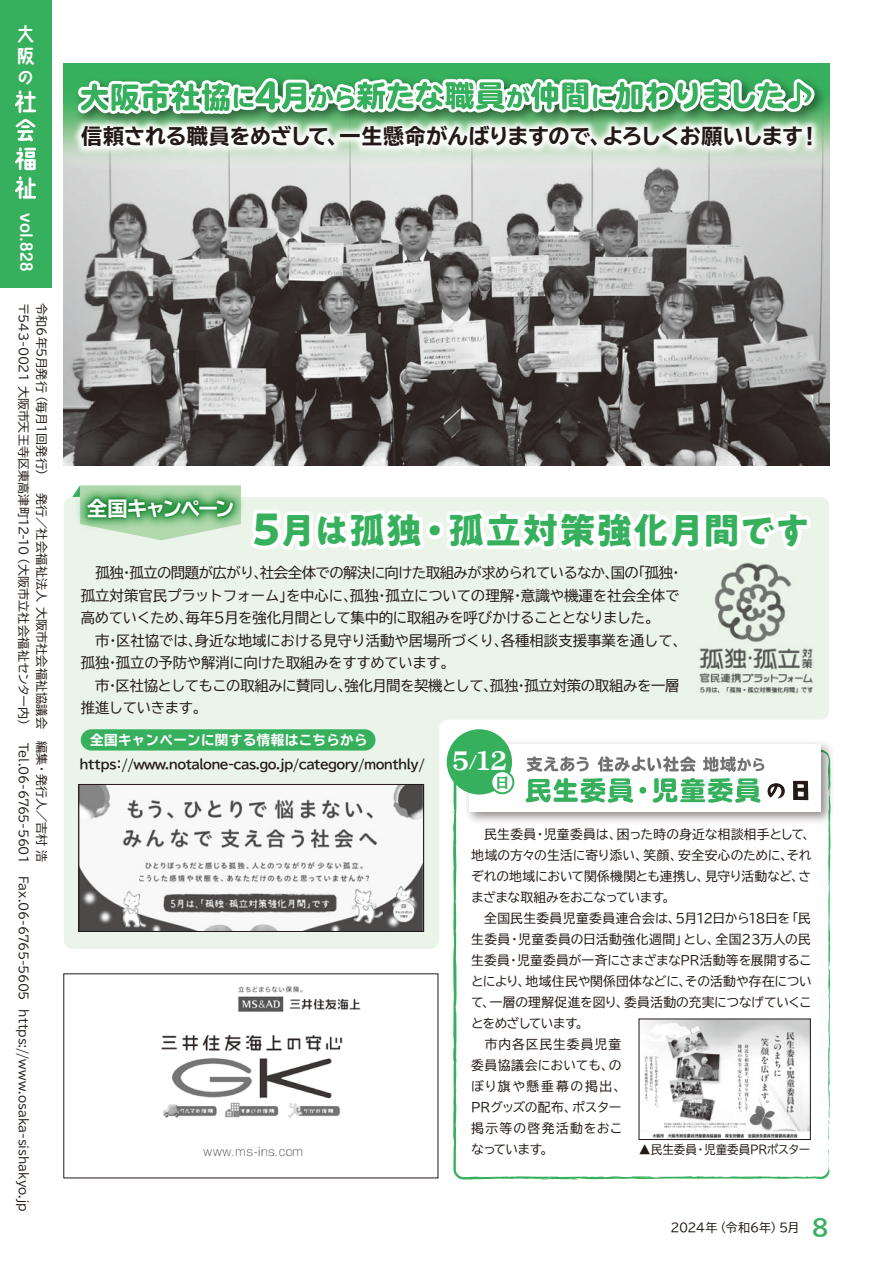
<style>
.page{position:relative;width:893px;height:1263px;background:#fff}
.page>*{position:absolute;margin:0;border:0;box-sizing:border-box;transform-origin:0 0}
.t1{font:700 43.2px "PA1 Gothic Std";color:#37b05d}
.t2{font:700 36px "PA1 Gothic Std";letter-spacing:.005em;color:#37b05d}
.t3{font:800 24.45px "TBUD Min Std";color:#fff}
.t4{font:700 22.5px "TBUD Go Std";color:#37b05d}
.t5{font:700 expanded 21px "TBUD Go Std";letter-spacing:-.02em;color:#231916}
.t6{font:700 expanded 21px "TBUD Go Std";letter-spacing:-.06em;color:#231916}
.t7{font:700 expanded 20.1px "TBUD Go Std";letter-spacing:-.105em;color:#fff}
.t8{font:19.5px/21.5px "TA kokoro no 2";color:#fff;text-align:justify}
.t9{font:700 15px "Shin M Go Pro De";letter-spacing:.005em;color:#fff}
.t10{font:14.4px/22.5px "TBUD Go Std";letter-spacing:-.02em;color:#231916}
.t11{font:14.4px "TBUD Go Std";letter-spacing:-.04em;color:#231916}
.t12{font:14.4px "TBUD Go Std";color:#231916}
.t13{font:800 14.4px "TBUD Min Std";color:#37b05d}
.t14{font:700 expanded 13.5px "TBUD Go Std";letter-spacing:.03em;color:#fff}
.t15{font:12.75px/21px "TBUD Go Std";color:#231916}
.t16{font:700 12.75px "TBUD Go Std";letter-spacing:-.055em;color:#231916}
.t17{font:12.75px "TBUD Go Std";letter-spacing:-.05em;color:#231916}
.t18{font:12.75px "TBUD Go Std";letter-spacing:.03em;color:#231916}
.t19{font:12.75px "TBUD Go Std";letter-spacing:.04em;color:#231916}
.t20{font:12.75px "TBUD Go Std";letter-spacing:.08em;color:#231916}
.t21{font:12.75px "TBUD Go Std";letter-spacing:.02em;color:#231916}
.t22{font:12.75px "TBUD Go Std";letter-spacing:.125em;color:#231916}
.t23{font:12.75px "TBUD Go Std";letter-spacing:.105em;color:#231916}
.t24{font:12.75px "TBUD Go Std";letter-spacing:-.035em;color:#231916}
.t25{font:12.75px "TBUD Go Std";letter-spacing:-.065em;color:#231916}
.t26{font:12.75px "TBUD Go Std";letter-spacing:-.025em;color:#231916}
.t27{font:12.75px "TBUD Go Std";letter-spacing:-.06em;color:#231916}
.t28{font:12px "TBUD Go Std";color:#231916}
.t29{font:12px "TBUD Go Std";letter-spacing:-.025em;color:#231916}
.t30{font:12px "TBUD Go Std";letter-spacing:.03em;color:#231916}
.t31{font:12px "TBUD Go Std";letter-spacing:-.025em;color:#231916;scale:.96 1}
.t32{font:12px "TBUD Go Std";color:#231916;scale:.96 1}
</style>
<div class="page">
<div style="left:0;top:0;width:51px;height:287px;background:#37b05d"></div>
<svg style="left:453px;top:829px;width:378px;height:350px"></svg>
<svg style="left:828px;top:990px;width:3px;height:8px"></svg>
<svg style="left:828px;top:1142px;width:2px;height:28px"></svg>
<svg style="left:828px;top:1104px;width:2px;height:10px"></svg>
<svg style="left:828px;top:1036px;width:3px;height:13px"></svg>
<svg style="left:64px;top:497px;width:765px;height:452px;fill:#eaf4e9"></svg>
<img style="left:641px;top:1021px;width:168px;height:117px">
<div style="left:639px;top:1019px;width:172px;height:121px;border:1px solid #231916"></div>
<img style="left:64px;top:213px;width:765px;height:252px">
<img style="left:698px;top:662px;width:116px;height:33px">
<img style="left:81px;top:786px;width:341px;height:144px">
<div style="left:79px;top:784px;width:345px;height:148px;border:1px solid #231916"></div>
<svg style="left:247px;top:379px;width:181px;height:364px"></svg>
<div style="left:426px;top:522px;width:18px;height:17px;border:8px solid #fff;border-radius:50%"></div>
<svg style="left:441px;top:384px;width:373px;height:278px"></svg>
<div style="left:81px;top:729px;width:294px;height:21px;background:#37b05d;border-radius:11px"></div>
<svg style="left:15px;top:90px;width:8px;height:23px"></svg>
<svg style="left:15px;top:120px;width:8px;height:50px"></svg>
<svg style="left:15px;top:176px;width:8px;height:23px"></svg>
<img style="left:460px;top:735px;width:372px;height:94px">
<div style="left:469px;top:744px;width:352px;height:67px;background:#fff"></div>
<div style="left:447px;top:729px;width:65px;height:65px;background:#37b05d;border-radius:50%"></div>
<div style="left:490px;top:770px;width:24px;height:24px;border:4px solid #37b05d;border-radius:50%"></div>
<svg style="left:493px;top:770px;width:19px;height:23px"></svg>
<div style="left:492px;top:772px;width:20px;height:20px;background:#fff;border-radius:50%"></div>
<svg style="left:525px;top:756px;width:284px;height:47px"></svg>
<hr style="left:68px;top:65px;width:762px;height:3px;background:#37b05d">
<img style="left:23px;top:68px;width:807px;height:145px">
<img style="left:72px;top:482px;width:177px;height:57px">
<img style="left:83px;top:494px;width:156px;height:36px">
<img style="left:161px;top:986px;width:200px;height:171px">
<h3 class="t8" style="left:16px;top:25px;width:20px">大阪の</h3>
<p class="t9" style="left:38px;top:213px;width:59px;rotate:90deg">vol.828</p>
<p class="t28" style="left:52px;top:303px;width:91px;rotate:90deg">令和6年5月発行</p>
<p class="t28" style="left:34px;top:303px;width:254px;rotate:90deg">〒543-0021 大阪市天王寺区東高津町12-10</p>
<p class="t28" style="left:52px;top:390px;width:47px;rotate:90deg">（毎月１</p>
<p class="t30" style="left:52px;top:433px;width:334px;rotate:90deg">回発行）　発行／社会福祉法人大阪市社会福祉協議会　編集</p>
<p class="t29" style="left:34px;top:552px;width:450px;rotate:90deg">（大阪市立社会福祉センター内）　Tel.06-6765-5601　Fax.06-6765-5605</p>
<p class="t28" style="left:52px;top:763px;width:101px;rotate:90deg">・発行人／吉村浩</p>
<p class="t28" style="left:34px;top:1009px;width:204px;rotate:90deg">https://www.osaka-sishakyo.jp</p>
<h3 class="t5" style="left:81px;top:125px;width:268px">信頼される職員をめざして、</h3>
<h3 class="t5" style="left:339px;top:125px;width:272px">一生懸命がんばりますので、</h3>
<h3 class="t6" style="left:602px;top:125px;width:202px">よろしくお願いします</h3>
<h3 class="t5" style="left:799px;top:125px;width:22px">!</h3>
<h3 class="t7" style="left:87px;top:497px;width:149px">全国キャンペーン</h3>
<h2 class="t2" style="left:280px;top:508px;width:533px">月は孤独・孤立対策強化月間です</h2>
<h1 class="t1" style="left:252px;top:502px;width:30px">5</h1>
<p class="t11" style="left:95px;top:561px;width:545px">孤独孤立の問題が広がり社会全体での解決に向けた取組みが求められているなか国の</p>
<p class="t10" style="left:631px;top:561px;width:44px">「孤独</p>
<p class="t10" style="left:119px;top:561px;width:16px">・</p>
<p class="t10" style="left:669px;top:561px;width:16px">・</p>
<p class="t10" style="left:254px;top:561px;width:16px">、</p>
<p class="t10" style="left:605px;top:561px;width:16px">、</p>
<p class="t10" style="left:81px;top:584px;width:580px">孤立対策官民プラットフォーム」<br>高めていくため毎年5月を強化月間として集中的に取組みを呼びかけることとなりました。</p>
<p class="t12" style="left:521px;top:583px;width:160px">意識や機運を社会全体で</p>
<p class="t10" style="left:286px;top:584px;width:73px">を中心に、</p>
<p class="t10" style="left:350px;top:584px;width:30px">孤独</p>
<p class="t10" style="left:386px;top:584px;width:130px">孤立についての理解</p>
<p class="t10" style="left:375px;top:584px;width:16px">・</p>
<p class="t10" style="left:510px;top:584px;width:16px">・</p>
<p class="t10" style="left:179px;top:606px;width:16px">、</p>
<p class="t10" style="left:195px;top:629px;width:494px">身近な地域における見守り活動や居場所づくり各種相談支援事業を通して、</p>
<p class="t10" style="left:81px;top:629px;width:376px">　市<br>孤独孤立の予防や解消に向けた取組みをすすめています。</p>
<p class="t10" style="left:116px;top:629px;width:87px">区社協では、</p>
<p class="t10" style="left:106px;top:629px;width:16px">・</p>
<p class="t10" style="left:494px;top:629px;width:16px">、</p>
<p class="t10" style="left:95px;top:651px;width:586px;text-indent:10px">・<br>市区社協としてもこの取組みに賛同し強化月間を契機として孤独孤立対策の取組みを一層</p>
<p class="t10" style="left:105px;top:674px;width:16px">・</p>
<p class="t10" style="left:514px;top:674px;width:16px">・</p>
<p class="t10" style="left:338px;top:674px;width:16px">、</p>
<p class="t10" style="left:483px;top:674px;width:16px">、</p>
<p class="t10" style="left:81px;top:696px;width:128px">推進していきます。</p>
<p class="t14" style="left:90px;top:732px;width:279px">全国キャンペーンに関する情報はこちらから</p>
<p class="t16" style="left:80px;top:754px;width:39px">https</p>
<p class="t16" style="left:113px;top:754px;width:314px">：//www.notalone-cas.go.jp/category/monthly/</p>
<h3 class="t3" style="left:452px;top:741px;width:58px">5<sup>/</sup>12</h3>
<p class="t13" style="left:495px;top:771px;width:16px">日</p>
<p class="t15" style="left:617px;top:823px;width:200px">困った時の身近な相談相手として、</p>
<p class="t15" style="left:471px;top:823px;width:66px">　民生委員</p>
<p class="t15" style="left:544px;top:823px;width:79px">児童委員は、</p>
<p class="t15" style="left:534px;top:823px;width:14px">・</p>
<p class="t15" style="left:643px;top:844px;width:40px">笑顔、</p>
<p class="t15" style="left:471px;top:844px;width:178px">地域の方々の生活に寄り添い、</p>
<p class="t15" style="left:678px;top:844px;width:116px">安全安心のために、</p>
<p class="t15" style="left:786px;top:844px;width:26px">それ</p>
<p class="t15" style="left:663px;top:865px;width:48px;text-indent:-191px">ぞれの地域において関係機関とも連携し、。</p>
<p class="t24" style="left:705px;top:866px;width:108px">見守り活動などさ、</p>
<p class="t17" style="left:471px;top:887px;width:195px">まざまな取組みをおこなっています</p>
<p class="t18" style="left:471px;top:908px;width:211px">　全国民生委員児童委員連合会は、</p>
<p class="t15" style="left:786px;top:907px;width:26px">「民</p>
<p class="t27" style="left:676px;top:908px;width:76px">5月12日から</p>
<p class="t15" style="left:748px;top:907px;width:44px">18日を</p>
<p class="t19" style="left:518px;top:929px;width:171px">児童委員の日活動強化週間」</p>
<p class="t15" style="left:471px;top:928px;width:41px">生委員</p>
<p class="t15" style="left:716px;top:928px;width:96px">全国23万人の民</p>
<p class="t15" style="left:683px;top:928px;width:38px">とし、</p>
<p class="t15" style="left:508px;top:928px;width:14px">・</p>
<p class="t15" style="left:517px;top:949px;width:296px">児童委員が一斉にさまざまなPR活動等を展開するこ</p>
<p class="t15" style="left:471px;top:949px;width:40px">生委員</p>
<p class="t15" style="left:507px;top:949px;width:14px">・</p>
<p class="t15" style="left:526px;top:970px;width:167px">地域住民や関係団体などに、</p>
<p class="t15" style="left:685px;top:970px;width:128px">その活動や存在につい</p>
<p class="t15" style="left:471px;top:970px;width:61px">とにより、</p>
<p class="t15" style="left:490px;top:991px;width:140px">一層の理解促進を図り、</p>
<p class="t15" style="left:624px;top:991px;width:189px">委員活動の充実につなげていくこ</p>
<p class="t15" style="left:471px;top:991px;width:25px">て、</p>
<p class="t25" style="left:471px;top:1013px;width:108px">とをめざしています</p>
<p class="t20" style="left:471px;top:1034px;width:151px">　市内各区民生委員児童</p>
<p class="t15" style="left:609px;top:1054px;width:14px">の</p>
<p class="t15" style="left:576px;top:1012px;width:14px">。</p>
<p class="t21" style="left:471px;top:1055px;width:144px">委員協議会においても、</p>
<p class="t22" style="left:471px;top:1076px;width:157px">ぼり旗や懸垂幕の掲出、</p>
<p class="t15" style="left:572px;top:1096px;width:51px">ポスター</p>
<p class="t26" style="left:471px;top:1097px;width:107px">PRグッズの配布、</p>
<p class="t23" style="left:471px;top:1118px;width:153px">掲示等の啓発活動をおこ</p>
<p class="t15" style="left:540px;top:1138px;width:14px">。</p>
<p class="t15" style="left:471px;top:1138px;width:73px">なっています</p>
<p class="t31" style="left:704px;top:1140px;width:112px">児童委員PRポスター</p>
<p class="t28" style="left:639px;top:1140px;width:60px">▲民生委員</p>
<p class="t32" style="left:695px;top:1140px;width:13px">・</p>
<p class="t28" style="left:670px;top:1218px;width:49px">2024年</p>
<h3 class="t4" style="left:811px;top:1209px;width:19px">8</h3>
<p class="t28" style="left:714px;top:1218px;width:70px">（令和6年）</p>
<p class="t28" style="left:779px;top:1218px;width:22px">5月</p>
</div>
